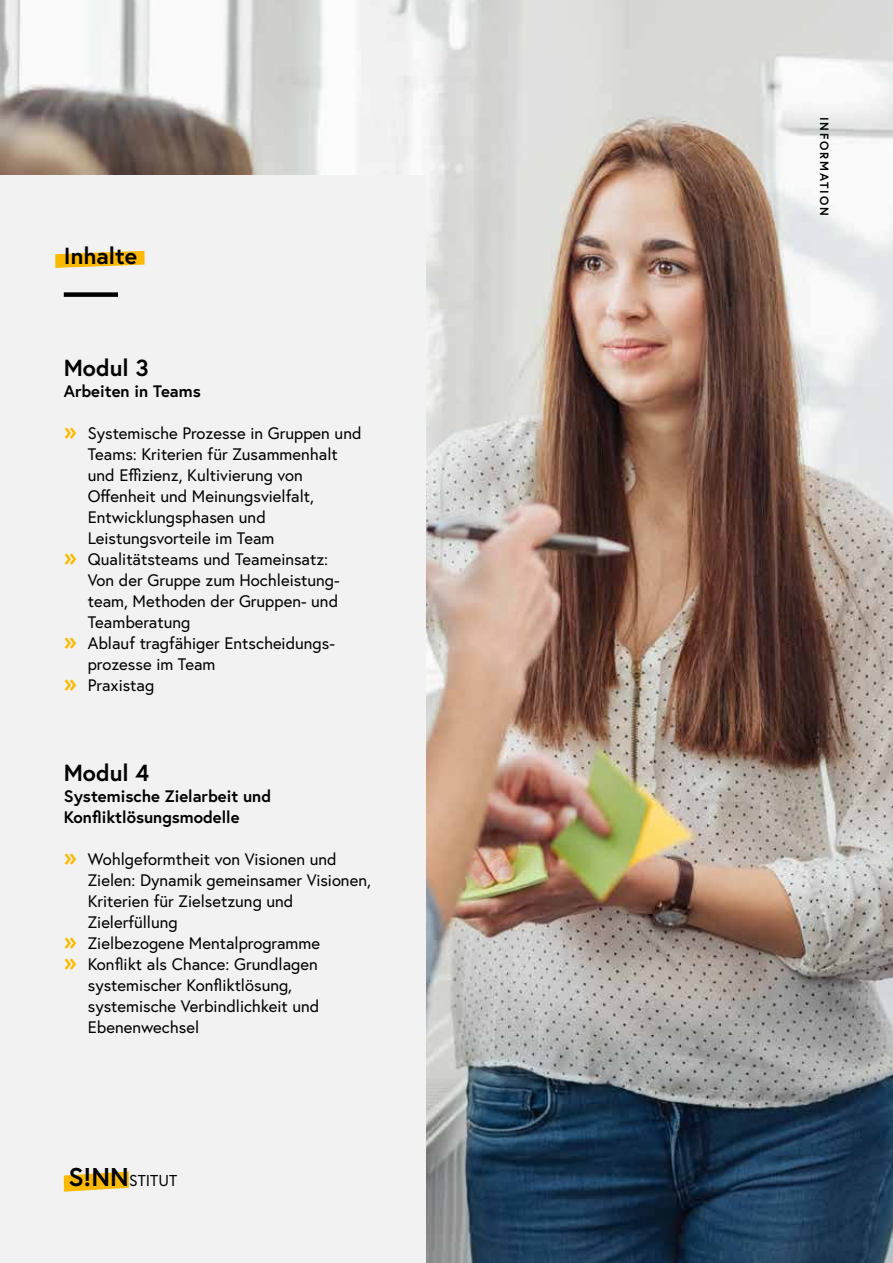
<style>
.page{position:relative;width:893px;height:1263px;background:#fff}
.page>*{position:absolute;margin:0;border:0;box-sizing:border-box;transform-origin:0 0}
.t1{font:700 23.25px "Europa";color:#000}
.t2{font:16.65px "Europa";color:#000}
.t3{font:700 16.65px/21px "Europa";color:#000}
.t4{font:15.75px "Europa";color:#000}
.t5{font:700 12px "Europa";letter-spacing:.15em;color:#000}
.s1{font-weight:700;font-size:24px;color:#fbba00}
.s2{font-weight:700;font-size:25.65px}
</style>
<div class="page">
<img style="left:0;top:0;width:893px;height:1263px">
<div style="left:0;top:176px;width:425px;height:1087px;background:#f3f2f2"></div>
<svg style="left:55px;top:251px;width:90px;height:17px;background:#f9c530"></svg>
<div style="left:64px;top:292px;width:54px;height:5px;background:#000"></div>
<svg style="left:64px;top:1171px;width:65px;height:21px"></svg>
<h1 class="t1" style="left:64px;top:241px;width:75px">Inhalte</h1>
<h1 class="t1" style="left:64px;top:352px;width:86px">Modul 3</h1>
<p class="t3" style="left:64px;top:380px;width:139px">Arbeiten in Teams</p>
<p class="t2" style="left:64px;top:422px;width:299px"><span class="s1">»</span> Systemische Prozesse in Gruppen und</p>
<p class="t2" style="left:88px;top:443px;width:251px">Teams: Kriterien für Zusammenhalt</p>
<p class="t2" style="left:88px;top:464px;width:217px">und Effizienz, Kultivierung von</p>
<p class="t2" style="left:88px;top:485px;width:228px">Offenheit und Meinungsvielfalt,</p>
<p class="t2" style="left:88px;top:506px;width:180px">Entwicklungsphasen und</p>
<p class="t2" style="left:88px;top:527px;width:188px">Leistungsvorteile im Team</p>
<p class="t2" style="left:64px;top:548px;width:266px"><span class="s1">»</span> Qualitätsteams und Teameinsatz:</p>
<p class="t2" style="left:88px;top:569px;width:253px">Von der Gruppe zum Hochleistung-</p>
<p class="t2" style="left:88px;top:590px;width:252px">team, Methoden der Gruppen- und</p>
<p class="t2" style="left:88px;top:611px;width:104px">Teamberatung</p>
<p class="t2" style="left:64px;top:632px;width:273px"><span class="s1">»</span> Ablauf tragfähiger Entscheidungs-</p>
<p class="t2" style="left:88px;top:653px;width:129px">prozesse im Team</p>
<p class="t2" style="left:64px;top:674px;width:92px"><span class="s1">»</span> Praxistag</p>
<h1 class="t1" style="left:64px;top:758px;width:87px">Modul 4</h1>
<p class="t3" style="left:64px;top:785px;width:209px">Systemische Zielarbeit und<br>Konfliktlösungsmodelle</p>
<p class="t2" style="left:64px;top:848px;width:274px"><span class="s1">»</span> Wohlgeformtheit von Visionen und</p>
<p class="t2" style="left:88px;top:869px;width:285px">Zielen: Dynamik gemeinsamer Visionen,</p>
<p class="t2" style="left:88px;top:890px;width:207px">Kriterien für Zielsetzung und</p>
<p class="t2" style="left:88px;top:911px;width:91px">Zielerfüllung</p>
<p class="t2" style="left:64px;top:932px;width:258px"><span class="s1">»</span> Zielbezogene Mentalprogramme</p>
<p class="t2" style="left:64px;top:953px;width:256px"><span class="s1">»</span> Konflikt als Chance: Grundlagen</p>
<p class="t2" style="left:88px;top:974px;width:206px">systemischer Konfliktlösung,</p>
<p class="t2" style="left:88px;top:995px;width:233px">systemische Verbindlichkeit und</p>
<p class="t2" style="left:88px;top:1016px;width:113px">Ebenenwechsel</p>
<p class="t4" style="left:68px;top:1171px;width:110px"><span class="s2">S!NN</span>STITUT</p>
<p class="t5" style="left:832px;top:117px;width:100px;rotate:90deg">INFORMATION</p>
</div>
